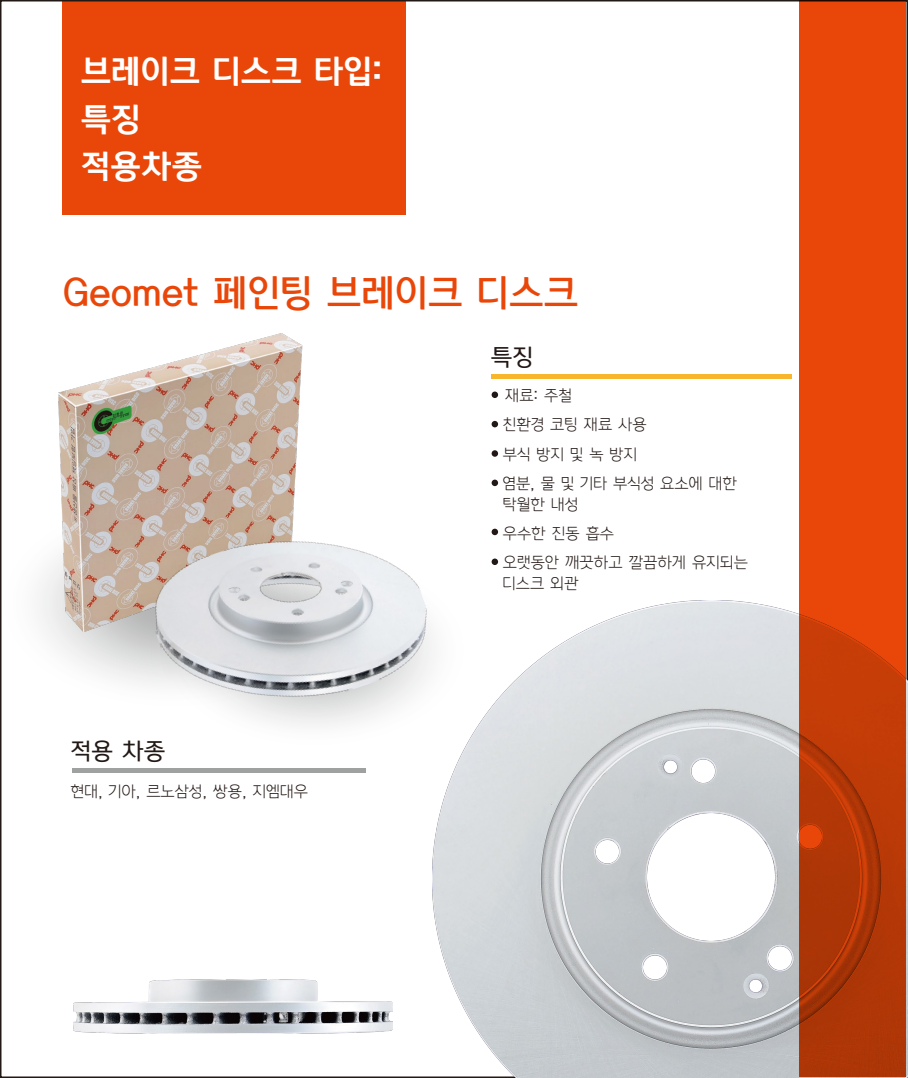
<style>
.page{position:relative;width:908px;height:1078px;background:#fff}
.page>*{position:absolute;margin:0;border:0;box-sizing:border-box;transform-origin:0 0}
.t1{font:36px "Korean DREAM4 R";color:#e94709}
.t2{font:31.5px/47.4px "Korean DREAM5 R";color:#fff}
.t3{font:22.5px "Korean DREAM3 R";color:#221815}
.t4{font:15px/29.4px "Korean DREAM1 R";color:#221815}
</style>
<div class="page">
<div style="left:63px;top:1px;width:343px;height:214px;background:#e94709"></div>
<svg style="left:39px;top:562px;width:99px;height:120px"></svg>
<img style="left:58px;top:334px;width:245px;height:297px">
<img style="left:73px;top:979px;width:319px;height:54px">
<div style="left:491px;top:391px;width:7px;height:7px;background:#221815;border-radius:50%"></div>
<div style="left:491px;top:421px;width:7px;height:6px;background:#221815;border-radius:50%"></div>
<div style="left:491px;top:450px;width:7px;height:6px;background:#221815;border-radius:50%"></div>
<div style="left:491px;top:479px;width:7px;height:7px;background:#221815;border-radius:50%"></div>
<svg style="left:491px;top:528px;width:7px;height:7px"></svg>
<div style="left:491px;top:558px;width:7px;height:7px;background:#221815;border-radius:50%"></div>
<img style="left:433px;top:600px;width:473px;height:476px">
<img style="left:138px;top:495px;width:305px;height:248px">
<svg style="left:799px;top:1px;width:106px;height:1075px;background:#d44108"></svg>
<hr style="left:72px;top:768px;width:294px;height:4px;background:#9fa0a0">
<hr style="left:491px;top:374px;width:300px;height:4px;background:#f8b62d">
<h2 class="t2" style="left:81px;top:48px;width:302px">브레이크 디스크 타입: 특징<br>적용차종</h2>
<h1 class="t1" style="left:63px;top:273px;width:516px">Geomet 페인팅 브레이크 디스크</h1>
<h3 class="t3" style="left:71px;top:738px;width:96px">적용 차종</h3>
<p class="t4" style="left:71px;top:776px;width:239px">현대, 기아, 르노삼성, 쌍용, 지엠대우</p>
<h3 class="t3" style="left:490px;top:345px;width:44px">특징</h3>
<p class="t4" style="left:502px;top:380px;width:235px">재료: 주철<br>친환경 코팅 재료 사용<br>부식 방지 및 녹 방지<br>염분, 물 및 기타 부식성 요소에 대한</p>
<p class="t4" style="left:502px;top:489px;width:246px">탁월한 내성<br>우수한 진동 흡수<br>오랫동안 깨끗하고 깔끔하게 유지되는</p>
<p class="t4" style="left:502px;top:568px;width:77px">디스크 외관</p>
</div>
